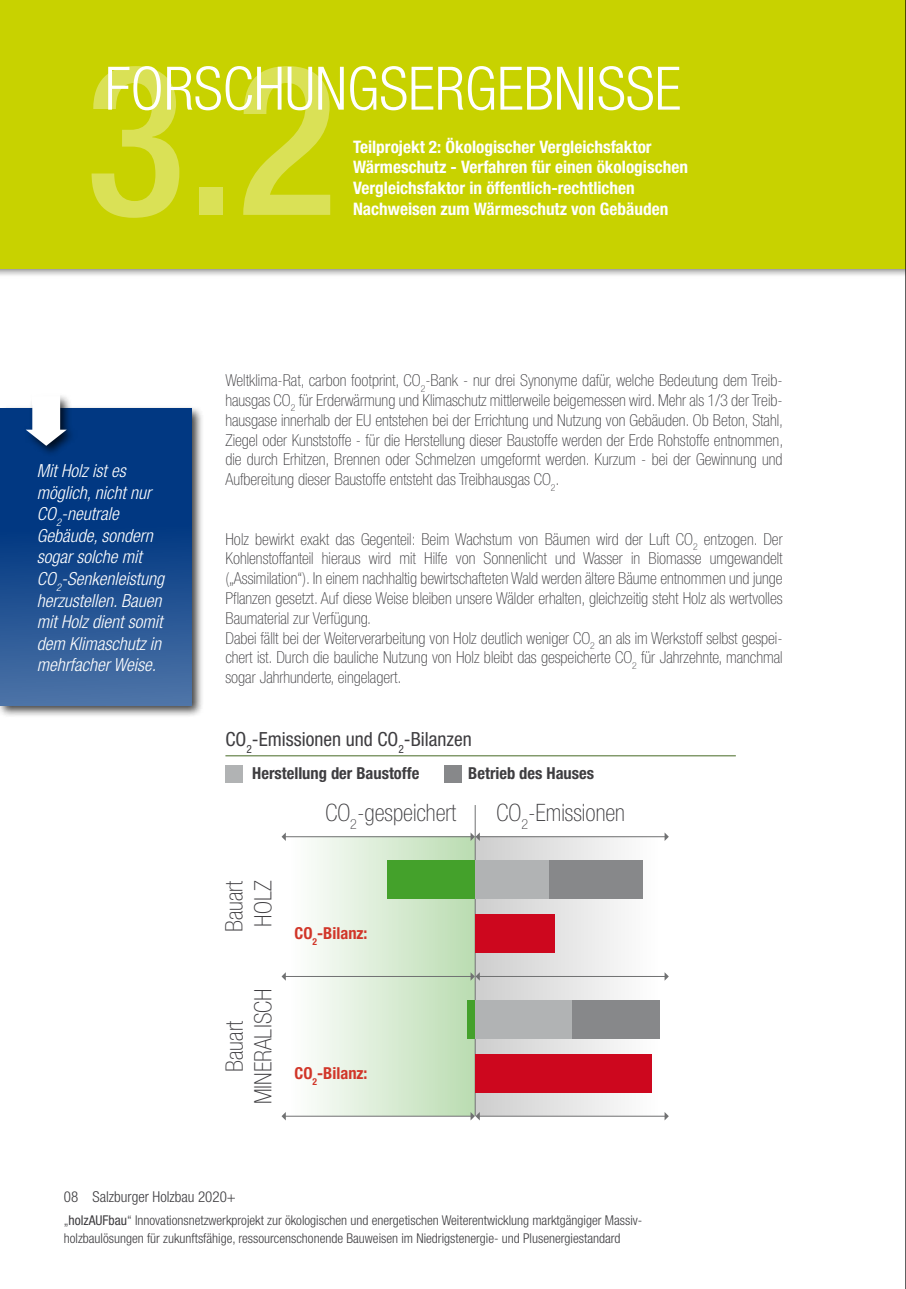
<style>
.page{position:relative;width:906px;height:1289px;background:#fff}
.page>*{position:absolute;margin:0;border:0;box-sizing:border-box;transform-origin:0 0}
.t1{font:500 condensed 210px "Helvetica Neue LT Std";color:#fff}
.t2{font:300 condensed 60px "Helvetica Neue LT Std";color:#fff}
.t3{font:100 condensed 24px/28.8px "Helvetica Neue LT Std";color:#3e3d40;text-align:center}
.t4{font:condensed 19.5px "Helvetica Neue LT Std";color:#3e3d40}
.t5{font:italic 300 condensed 18px/21.6px "Helvetica Neue LT Std";color:#fff}
.t6{font:700 condensed 17.25px/20.7px "Helvetica Neue LT Std";color:#fff}
.t7{font:100 condensed 16.5px/19.8px "Helvetica Neue LT Std";color:#3e3d40;text-align:justify}
.t8{font:700 condensed 16.5px "Helvetica Neue LT Std";color:#3e3d40}
.t9{font:700 condensed 16.5px "Helvetica Neue LT Std";color:#d13629}
.t10{font:300 condensed 15px "Helvetica Neue LT Std";color:#3e3d40}
.t11{font:300 condensed 13.5px/18px "Helvetica Neue LT Std";color:#3e3d40}
.s1{font-weight:400}
</style>
<div class="page">
<div style="left:0;top:0;width:906px;height:278px;background:#000;opacity:.6"></div>
<div style="left:0;top:0;width:906px;height:268px;background:#c8d200"></div>
<svg style="left:476px;top:837px;width:189px;height:278px"></svg>
<div style="left:281px;top:836px;width:194px;height:280px;background:linear-gradient(to right,#fff,#badcb1)"></div>
<hr style="left:225px;top:755px;width:511px;height:1px;background:#466a25">
<hr style="left:475px;top:805px;width:1px;height:311px;background:#707172">
<div style="left:475px;top:1053px;width:176px;height:39px;background:#cd071e"></div>
<div style="left:467px;top:1000px;width:8px;height:38px;background:#44a12b"></div>
<div style="left:475px;top:1000px;width:97px;height:38px;background:#b1b3b4"></div>
<div style="left:572px;top:1000px;width:87px;height:38px;background:#87888a"></div>
<hr style="left:478px;top:836px;width:188px;height:1px;background:#707172">
<svg style="left:664px;top:832px;width:5px;height:9px"></svg>
<svg style="left:281px;top:832px;width:5px;height:9px"></svg>
<hr style="left:284px;top:836px;width:189px;height:1px;background:#707172">
<svg style="left:470px;top:832px;width:10px;height:9px"></svg>
<div style="left:475px;top:914px;width:80px;height:38px;background:#cd071e"></div>
<div style="left:387px;top:860px;width:88px;height:39px;background:#44a12b"></div>
<div style="left:475px;top:860px;width:74px;height:39px;background:#b1b3b4"></div>
<div style="left:549px;top:860px;width:94px;height:39px;background:#87888a"></div>
<hr style="left:478px;top:1115px;width:188px;height:1px;background:#707172">
<svg style="left:664px;top:1111px;width:5px;height:9px"></svg>
<svg style="left:281px;top:1111px;width:5px;height:9px"></svg>
<hr style="left:284px;top:1115px;width:189px;height:1px;background:#707172">
<svg style="left:470px;top:1111px;width:10px;height:9px"></svg>
<hr style="left:478px;top:976px;width:188px;height:1px;background:#707172">
<svg style="left:664px;top:972px;width:5px;height:8px"></svg>
<svg style="left:281px;top:972px;width:5px;height:8px"></svg>
<hr style="left:284px;top:976px;width:189px;height:1px;background:#707172">
<svg style="left:470px;top:972px;width:10px;height:8px"></svg>
<div style="left:225px;top:765px;width:17px;height:17px;background:#b1b3b4"></div>
<div style="left:444px;top:765px;width:17px;height:17px;background:#87888a"></div>
<div style="left:0;top:405px;width:204px;height:313px;background:#000;opacity:.75"></div>
<svg style="left:0;top:409px;width:191px;height:297px;background:#194b8d"></svg>
<div style="left:23px;top:393px;width:55px;height:64px;background:#000;opacity:.75"></div>
<svg style="left:26px;top:397px;width:41px;height:49px"></svg>
<div style="left:32px;top:374px;width:28px;height:31px;background:#fff"></div>
<hr style="left:905px;top:0;width:1px;height:1288px;background:#000">
<h2 class="t2" style="left:105px;top:54px;width:578px">FORSCHUNGSERGEBNISSE</h2>
<p class="t6" style="left:353px;top:136px;width:336px">Teilprojekt 2: Ökologischer Vergleichsfaktor Wärmeschutz - Verfahren für einen ökologischen Vergleichsfaktor in öffentlich-rechtlichen Nachweisen zum Wärmeschutz von Gebäuden</p>
<h1 class="t1" style="left:85px;top:15px;width:253px">3.2</h1>
<p class="t5" style="left:37px;top:460px;width:129px">Mit Holz ist es möglich, nicht nur<br>CO<sub>2</sub>-neutrale<br>Gebäude, sondern sogar solche mit<br>CO<sub>2</sub>-Senkenleistung herzustellen. Bauen mit Holz dient somit dem Klimaschutz in mehrfacher Weise.</p>
<p class="t7" style="left:225px;top:370px;width:559px">Weltklima-Rat, carbon footprint, CO<sub>2</sub>-Bank - nur drei Synonyme dafür, welche Bedeutung dem Treib&shy;hausgas CO<sub>2</sub> für Erderwärmung und Klimaschutz mittlerweile beigemessen wird. Mehr als 1/3 der Treib&shy;hausgase innerhalb der EU entstehen bei der Errichtung und Nutzung von Gebäuden. Ob Beton, Stahl, Ziegel oder Kunststoffe - für die Herstellung dieser Baustoffe werden der Erde Rohstoffe entnommen, die durch Erhitzen, Brennen oder Schmelzen umgeformt werden. Kurzum - bei der Gewinnung und Aufbereitung dieser Baustoffe entsteht das Treibhausgas CO<sub>2</sub>.</p>
<p class="t7" style="left:225px;top:529px;width:559px;text-align:left">Holz bewirkt exakt das Gegenteil: Beim Wachstum von Bäumen wird der Luft CO<sub>2</sub> entzogen. Der Kohlenstoffanteil hieraus wird mit Hilfe von Sonnenlicht und Wasser in Biomasse umgewandelt („Assimilation“). In einem nachhaltig bewirtschafteten Wald werden ältere Bäume entnommen und junge Pflanzen gesetzt. Auf diese Weise bleiben unsere Wälder erhalten, gleichzeitig steht Holz als wertvolles Baumaterial zur Verfügung.<br>Dabei fällt bei der Weiterverarbeitung von Holz deutlich weniger CO<sub>2</sub> an als im Werkstoff selbst gespei&shy;chert ist. Durch die bauliche Nutzung von Holz bleibt das gespeicherte CO<sub>2</sub> für Jahrzehnte, manchmal sogar Jahrhunderte, eingelagert.</p>
<p class="t4" style="left:225px;top:728px;width:248px">CO<sub>2</sub>-Emissionen und CO<sub>2</sub>-Bilanzen</p>
<p class="t8" style="left:252px;top:763px;width:169px">Herstellung der Baustoffe</p>
<p class="t8" style="left:468px;top:763px;width:127px">Betrieb des Hauses</p>
<h3 class="t3" style="left:219px;top:932px;width:53px;text-align:left;rotate:-90deg">Bauart<br>HOLZ</h3>
<h3 class="t3" style="left:220px;top:1104px;width:117px;rotate:-90deg">Bauart<br>MINERALISCH</h3>
<h3 class="t3" style="left:325px;top:798px;width:132px">CO<sub>2</sub>-gespeichert</h3>
<h3 class="t3" style="left:496px;top:798px;width:130px">CO<sub>2</sub>-Emissionen</h3>
<p class="t9" style="left:294px;top:923px;width:75px">CO<sub>2</sub>-Bilanz:</p>
<p class="t9" style="left:294px;top:1063px;width:75px">CO<sub>2</sub>-Bilanz:</p>
<p class="t10" style="left:93px;top:1187px;width:145px">Salzburger Holzbau 2020+</p>
<p class="t11" style="left:64px;top:1211px;width:580px">„<span class="s1">holzAUFbau</span>“ Innovationsnetzwerkprojekt zur ökologischen und energetischen Weiterentwicklung marktgängiger Massiv&shy;holzbaulösungen für zukunftsfähige, ressourcenschonende Bauweisen im Niedrigstenergie- und Plusenergiestandard</p>
<p class="t10" style="left:64px;top:1187px;width:16px">08</p>
</div>
